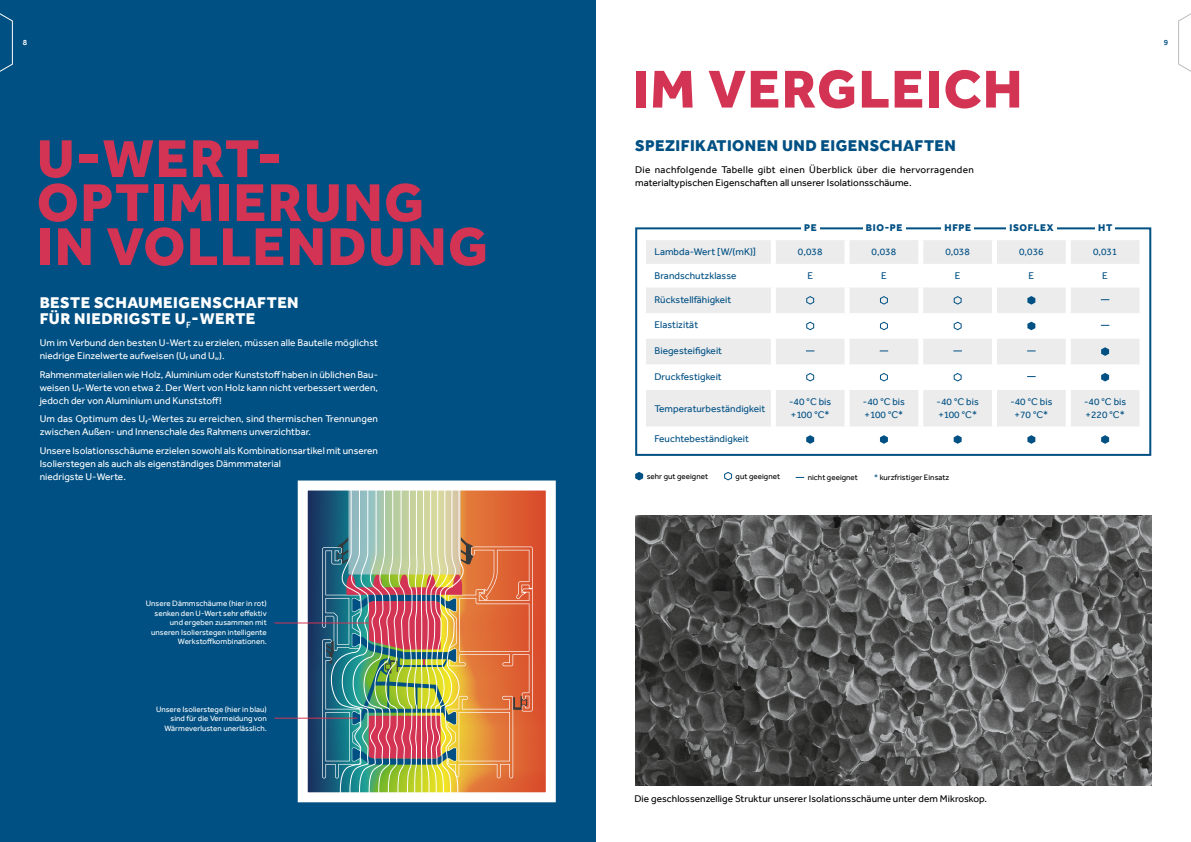
<style>
.page{position:relative;width:1191px;height:842px;background:#fff}
.page>*{position:absolute;margin:0;border:0;box-sizing:border-box;transform-origin:0 0}
.t1{font:800 55px/44px "Effra";letter-spacing:.03em;color:#d43454}
.t2{font:800 16px/16px "Effra";letter-spacing:.03em;color:#fff}
.t3{font:800 16px "Effra";letter-spacing:.03em;color:#005083}
.t4{font:10px/13px "Effra";letter-spacing:.005em;color:#fff}
.t5{font:10px/13px "Effra";letter-spacing:.005em;color:#005083}
.t6{font:10px/13px "Effra";letter-spacing:.005em;color:#000}
.t7{font:800 10px "Effra";letter-spacing:.065em;color:#005083}
.t8{font:8px/9.6px "Effra";letter-spacing:.005em;color:#fff;text-align:right}
.t9{font:8px "Effra";letter-spacing:.005em;color:#000}
.t10{font:500 8px "Effra";color:#fff}
.t11{font:500 8px "Effra";color:#005083}
.s1{color:#005083}
</style>
<div class="page">
<div style="left:0;top:0;width:595px;height:842px;background:#005083"></div>
<img style="left:293px;top:480px;width:263px;height:323px">
<hr style="left:274px;top:718px;width:83px;height:1px;background:#d43454">
<hr style="left:274px;top:623px;width:95px;height:1px;background:#d43454">
<img style="left:635px;top:516px;width:516px;height:269px">
<svg style="left:1178px;top:13px;width:13px;height:59px"></svg>
<svg style="left:0;top:13px;width:12px;height:59px"></svg>
<svg style="left:635px;top:472px;width:8px;height:8px"></svg>
<svg style="left:724px;top:472px;width:8px;height:9px"></svg>
<svg style="left:635px;top:227px;width:517px;height:229px"></svg>
<svg style="left:646px;top:240px;width:493px;height:187px;fill:#ececed"></svg>
<div style="left:992px;top:240px;width:5px;height:24px;background:#fff"></div>
<div style="left:1065px;top:240px;width:5px;height:24px;background:#fff"></div>
<div style="left:1139px;top:240px;width:5px;height:24px;background:#fff"></div>
<div style="left:992px;top:264px;width:5px;height:23px;background:#fff"></div>
<div style="left:1065px;top:264px;width:5px;height:23px;background:#fff"></div>
<div style="left:1139px;top:264px;width:5px;height:23px;background:#fff"></div>
<div style="left:992px;top:287px;width:5px;height:26px;background:#fff"></div>
<div style="left:1065px;top:287px;width:5px;height:26px;background:#fff"></div>
<div style="left:1139px;top:287px;width:5px;height:26px;background:#fff"></div>
<div style="left:992px;top:313px;width:5px;height:26px;background:#fff"></div>
<div style="left:1065px;top:313px;width:5px;height:26px;background:#fff"></div>
<div style="left:1139px;top:313px;width:5px;height:26px;background:#fff"></div>
<div style="left:992px;top:339px;width:5px;height:25px;background:#fff"></div>
<div style="left:1065px;top:339px;width:5px;height:25px;background:#fff"></div>
<div style="left:1139px;top:339px;width:5px;height:25px;background:#fff"></div>
<div style="left:992px;top:364px;width:5px;height:26px;background:#fff"></div>
<div style="left:1065px;top:364px;width:5px;height:26px;background:#fff"></div>
<div style="left:1139px;top:364px;width:5px;height:26px;background:#fff"></div>
<div style="left:992px;top:390px;width:5px;height:37px;background:#fff"></div>
<div style="left:1065px;top:390px;width:5px;height:37px;background:#fff"></div>
<div style="left:1139px;top:390px;width:5px;height:37px;background:#fff"></div>
<div style="left:1139px;top:427px;width:5px;height:25px;background:#fff"></div>
<div style="left:771px;top:240px;width:5px;height:24px;background:#fff"></div>
<div style="left:844px;top:240px;width:5px;height:24px;background:#fff"></div>
<div style="left:771px;top:264px;width:5px;height:23px;background:#fff"></div>
<div style="left:771px;top:287px;width:5px;height:26px;background:#fff"></div>
<div style="left:771px;top:313px;width:5px;height:26px;background:#fff"></div>
<div style="left:771px;top:339px;width:5px;height:25px;background:#fff"></div>
<div style="left:771px;top:364px;width:5px;height:26px;background:#fff"></div>
<div style="left:771px;top:390px;width:5px;height:37px;background:#fff"></div>
<div style="left:918px;top:240px;width:5px;height:24px;background:#fff"></div>
<div style="left:844px;top:264px;width:5px;height:23px;background:#fff"></div>
<div style="left:918px;top:264px;width:5px;height:23px;background:#fff"></div>
<div style="left:844px;top:287px;width:5px;height:26px;background:#fff"></div>
<div style="left:918px;top:287px;width:5px;height:26px;background:#fff"></div>
<div style="left:844px;top:313px;width:5px;height:26px;background:#fff"></div>
<div style="left:844px;top:339px;width:5px;height:25px;background:#fff"></div>
<div style="left:918px;top:313px;width:5px;height:26px;background:#fff"></div>
<div style="left:918px;top:339px;width:5px;height:25px;background:#fff"></div>
<div style="left:844px;top:364px;width:5px;height:26px;background:#fff"></div>
<div style="left:918px;top:364px;width:5px;height:26px;background:#fff"></div>
<div style="left:844px;top:390px;width:5px;height:37px;background:#fff"></div>
<div style="left:918px;top:390px;width:5px;height:37px;background:#fff"></div>
<svg style="left:805px;top:295px;width:9px;height:10px"></svg>
<svg style="left:879px;top:295px;width:9px;height:10px"></svg>
<svg style="left:952px;top:295px;width:10px;height:10px"></svg>
<svg style="left:1027px;top:296px;width:8px;height:9px"></svg>
<svg style="left:805px;top:321px;width:9px;height:10px"></svg>
<svg style="left:879px;top:321px;width:9px;height:10px"></svg>
<svg style="left:952px;top:321px;width:10px;height:10px"></svg>
<svg style="left:1027px;top:322px;width:8px;height:8px"></svg>
<svg style="left:1101px;top:347px;width:8px;height:9px"></svg>
<svg style="left:805px;top:372px;width:9px;height:10px"></svg>
<svg style="left:879px;top:372px;width:9px;height:10px"></svg>
<svg style="left:952px;top:372px;width:10px;height:10px"></svg>
<svg style="left:1101px;top:373px;width:8px;height:8px"></svg>
<svg style="left:646px;top:427px;width:493px;height:25px"></svg>
<div style="left:801px;top:222px;width:18px;height:12px;background:#fff"></div>
<div style="left:863px;top:222px;width:42px;height:12px;background:#fff"></div>
<div style="left:941px;top:222px;width:33px;height:12px;background:#fff"></div>
<div style="left:1006px;top:222px;width:50px;height:12px;background:#fff"></div>
<div style="left:1095px;top:222px;width:20px;height:12px;background:#fff"></div>
<p class="t10" style="left:23px;top:38px;width:6px">8</p>
<p class="t11" style="left:1164px;top:38px;width:6px">9</p>
<h1 class="t1" style="left:37px;top:136px;width:452px">U-WERT-<br>OPTIMIERUNG<br>IN VOLLENDUNG</h1>
<h2 class="t2" style="left:40px;top:295px;width:260px">BESTE SCHAUMEIGENSCHAFTEN<br>FÜR NIEDRIGSTE U<sub>F</sub>-WERTE</h2>
<p class="t4" style="left:40px;top:336px;width:340px">Um im Verbund den besten U-Wert zu erzielen, müssen alle Bauteile möglichst niedrige Einzelwerte aufweisen (U<sub>f</sub> und U<sub>w</sub>).</p>
<p class="t4" style="left:40px;top:368px;width:340px;text-align:justify">Rahmenmaterialien wie Holz, Aluminium oder Kunststoff haben in üblichen Bau&shy;weisen U<sub>f</sub>-Werte von etwa 2. Der Wert von Holz kann nicht verbessert werden, jedoch der von Aluminium und Kunststoff!</p>
<p class="t4" style="left:40px;top:412px;width:340px">Um das Optimum des U<sub>f</sub>-Wertes zu erreichen, sind thermischen Trennungen zwischen Außen- und Innenschale des Rahmens unverzichtbar.</p>
<p class="t4" style="left:40px;top:444px;width:340px">Unsere Isolationsschäume erzielen sowohl als Kombinationsartikel mit unseren<br>Isolierstegen als auch als eigenständiges Dämmmaterial<br>niedrigste U-Werte.</p>
<p class="t8" style="left:146px;top:598px;width:123px">Unsere Dämmschäume (hier in rot) senken den U-Wert sehr effektiv und ergeben zusammen mit unseren Isolierstegen intelligente<br>Werkstoffkombinationen.</p>
<p class="t8" style="left:156px;top:704px;width:112px">Unsere Isolierstege (hier in blau) sind für die Vermeidung von<br>Wärmeverlusten unerlässlich.</p>
<h1 class="t1" style="left:632px;top:67px;width:391px">IM VERGLEICH</h1>
<h2 class="t3" style="left:635px;top:136px;width:322px">SPEZIFIKATIONEN UND EIGENSCHAFTEN</h2>
<p class="t6" style="left:635px;top:163px;width:340px">Die nachfolgende Tabelle gibt einen Überblick über die hervorragenden materialtypischen Eigenschaften all unserer Isolationsschäume.</p>
<p class="t7" style="left:804px;top:222px;width:14px">PE</p>
<p class="t7" style="left:866px;top:222px;width:38px">BIO-PE</p>
<p class="t7" style="left:944px;top:222px;width:28px">HFPE</p>
<p class="t7" style="left:1009px;top:222px;width:46px">ISOFLEX</p>
<p class="t7" style="left:1098px;top:222px;width:16px">HT</p>
<p class="t5" style="left:654px;top:245px;width:103px">Lambda-Wert [W/(mK)]</p>
<p class="t5" style="left:798px;top:245px;width:26px">0,038</p>
<p class="t5" style="left:871px;top:245px;width:26px">0,038</p>
<p class="t5" style="left:945px;top:245px;width:26px">0,038</p>
<p class="t5" style="left:1019px;top:245px;width:26px">0,036</p>
<p class="t5" style="left:1093px;top:245px;width:26px">0,031</p>
<p class="t5" style="left:654px;top:269px;width:84px">Brandschutzklasse</p>
<p class="t5" style="left:807px;top:269px;width:7px">E</p>
<p class="t5" style="left:881px;top:269px;width:7px">E</p>
<p class="t5" style="left:954px;top:269px;width:7px">E</p>
<p class="t5" style="left:1028px;top:269px;width:7px">E</p>
<p class="t5" style="left:1102px;top:269px;width:7px">E</p>
<p class="t5" style="left:654px;top:293px;width:78px">Rückstellfähigkeit</p>
<p class="t5" style="left:654px;top:318px;width:45px">Elastizität</p>
<p class="t5" style="left:654px;top:344px;width:69px">Biegesteifigkeit</p>
<p class="t5" style="left:654px;top:370px;width:69px">Druckfestigkeit</p>
<p class="t5" style="left:654px;top:402px;width:112px">Temperaturbeständigkeit</p>
<p class="t5" style="left:789px;top:395px;width:44px">-40 °C bis +100 °C*</p>
<p class="t5" style="left:863px;top:395px;width:44px">-40 °C bis +100 °C*</p>
<p class="t5" style="left:936px;top:395px;width:44px">-40 °C bis +100 °C*</p>
<p class="t5" style="left:1010px;top:395px;width:44px;text-align:center">-40 °C bis +70 °C*</p>
<p class="t5" style="left:1084px;top:395px;width:44px">-40 °C bis +220 °C*</p>
<p class="t5" style="left:654px;top:432px;width:96px">Feuchtebeständigkeit</p>
<p class="t9" style="left:646px;top:471px;width:63px">sehr gut geeignet</p>
<p class="t9" style="left:735px;top:471px;width:46px">gut geeignet</p>
<p class="t9" style="left:807px;top:472px;width:52px">nicht geeignet</p>
<p class="t9" style="left:874px;top:472px;width:77px"><span class="s1">*</span> kurzfristiger Einsatz</p>
<p class="t6" style="left:634px;top:792px;width:354px">Die geschlossenzellige Struktur unserer Isolationsschäume unter dem Mikroskop.</p>
</div>
